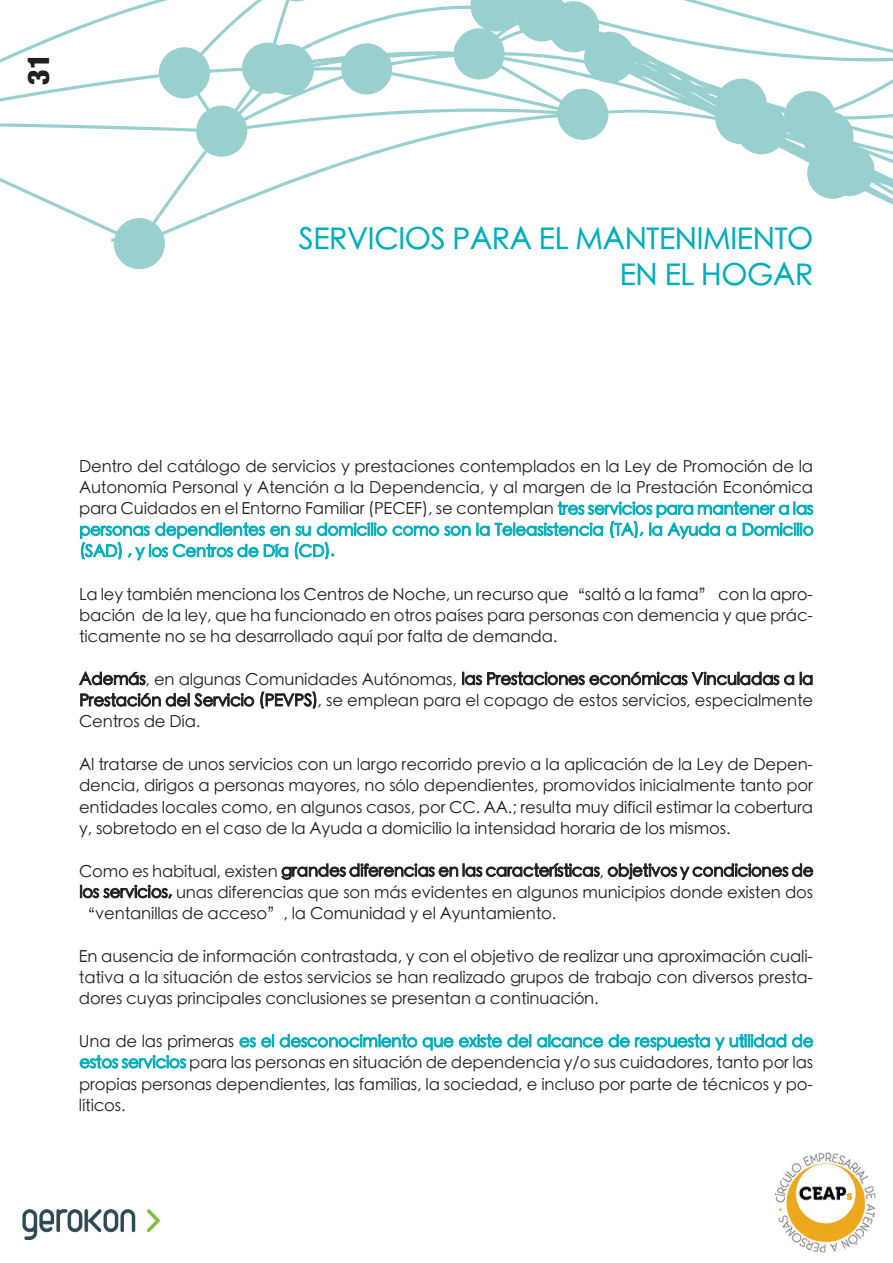
<style>
.page{position:relative;width:893px;height:1263px;background:#fff}
.page>*{position:absolute;margin:0;border:0;box-sizing:border-box;transform-origin:0 0}
.t1{font:500 30px/36px "ST Heiti SC";letter-spacing:-.01em;color:#00afbb;text-align:right}
.t2{font:900 condensed 30px "Helvetica Neue";color:#231f20}
.t3{font:300 16.5px/21.3px "ST Heiti SC";letter-spacing:-.01em;color:#231f20;text-align:justify}
.s1{font-weight:500;color:#00afbb}
.s2{font-weight:500}
</style>
<div class="page">
<svg style="left:0;top:0;width:893px;height:172px"></svg>
<img style="left:22px;top:1209px;width:139px;height:31px">
<img style="left:774px;top:1152px;width:102px;height:101px">
<svg style="left:0;top:172px;width:893px;height:98px"></svg>
<h1 class="t2" style="left:14px;top:85px;width:33px;rotate:-90deg">31</h1>
<h1 class="t1" style="left:299px;top:222px;width:516px">SERVICIOS PARA EL MANTENIMIENTO<br>EN EL HOGAR</h1>
<p class="t3" style="left:79px;top:456px;width:736px">dentro del catálogo de servicios y prestaciones contemplados en la ley de promoción de la autonomía personal y atención a la dependencia, y al margen de la prestación Económica para cuidados en el Entorno Familiar (pEcEF), se contemplan <span class="s1">tres servicios para mantener a las personas dependientes en su domicilio como son la Teleasistencia (Ta), la ayuda a Domicilio (saD) , y los Centros de Día (CD).</span></p>
<p class="t3" style="left:79px;top:584px;width:735px">la ley también menciona los centros de noche, un recurso que“saltó a la fama” con la apro&shy;bación de la ley, que ha funcionado en otros países para personas con demencia y que prác&shy;ticamente no se ha desarrollado aquí por falta de demanda.</p>
<p class="t3" style="left:79px;top:669px;width:736px"><span class="s2">además</span>, en algunas comunidades autónomas, <span class="s2">las Prestaciones económicas Vinculadas a la Prestación del servicio (PEVPs)</span>, se emplean para el copago de estos servicios, especialmente centros de día.</p>
<p class="t3" style="left:79px;top:754px;width:736px">al tratarse de unos servicios con un largo recorrido previo a la aplicación de la ley de depen&shy;dencia, dirigos a personas mayores, no sólo dependientes, promovidos inicialmente tanto por entidades locales como, en algunos casos, por cc. aa.; resulta muy difícil estimar la cobertura y, sobretodo en el caso de la ayuda a domicilio la intensidad horaria de los mismos.</p>
<p class="t3" style="left:79px;top:860px;width:736px">como es habitual, existen <span class="s2">grandes diferencias en las características</span>, <span class="s2">objetivos y condiciones de los servicios,</span> unas diferencias que son más evidentes en algunos municipios donde existen dos “ventanillas de acceso”, la comunidad y el ayuntamiento.</p>
<p class="t3" style="left:79px;top:946px;width:735px">En ausencia de información contrastada, y con el objetivo de realizar una aproximación cuali&shy;tativa a la situación de estos servicios se han realizado grupos de trabajo con diversos presta&shy;dores cuyas principales conclusiones se presentan a continuación.</p>
<p class="t3" style="left:79px;top:1031px;width:736px">Una de las primeras <span class="s1">es el desconocimiento que existe del alcance de respuesta y utilidad de estos servicios</span> para las personas en situación de dependencia y/o sus cuidadores, tanto por las propias personas dependientes, las familias, la sociedad, e incluso por parte de técnicos y po&shy;líticos.</p>
</div>
